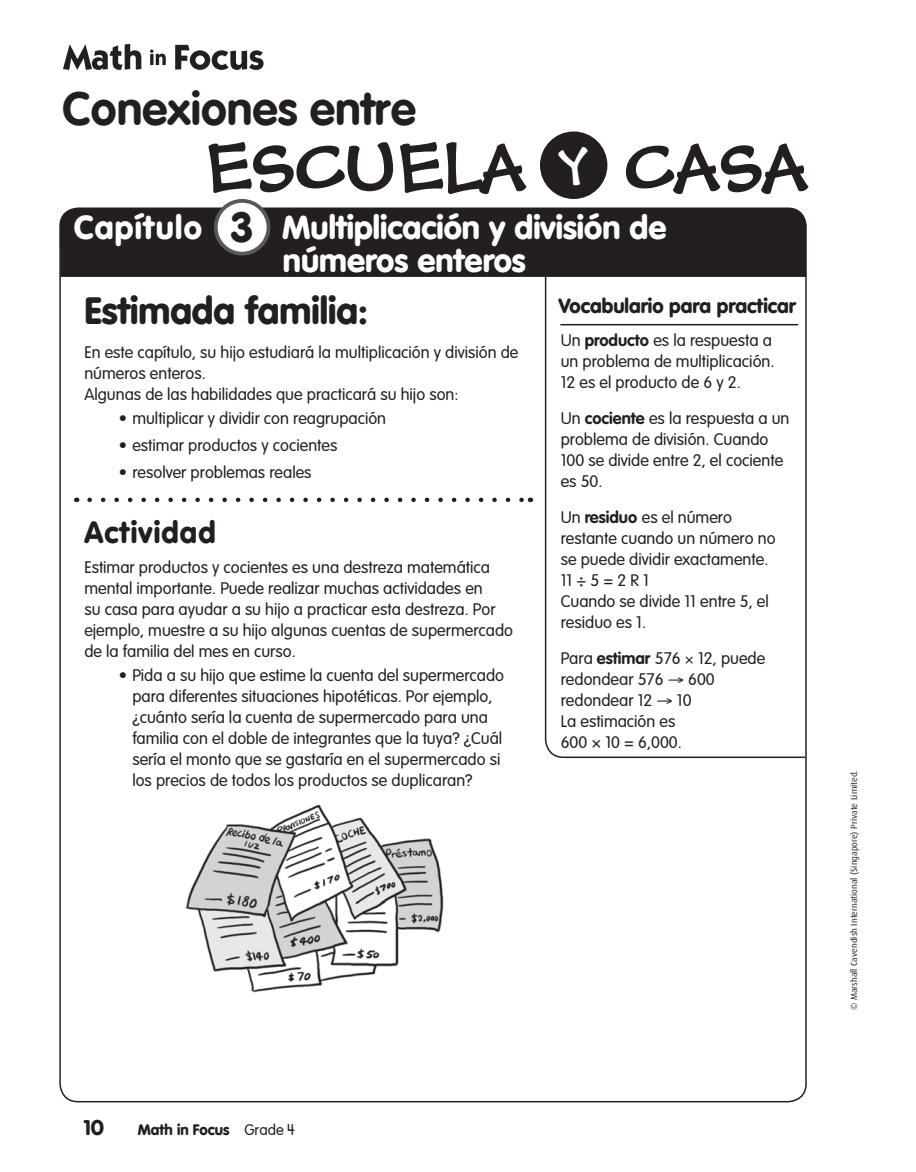
<style>
.page{position:relative;width:916px;height:1172px;background:#fff}
.page>*{position:absolute;margin:0;border:0;box-sizing:border-box;transform-origin:0 0}
.t1{font:69px "FM Black Cherry Moon BT";color:#231f20}
.t2{font:700 46.5px "S Math VAG Rounded";color:#231f20}
.t3{font:900 37.5px "VAG Rounded Std";color:#231f20}
.t4{font:900 32.7px/33px "VAG Rounded Std";color:#fff}
.t5{font:900 30px "VAG Rounded Std";letter-spacing:.04em;color:#231f20}
.t6{font:900 21px "VAG Rounded Std";color:#231f20}
.t7{font:900 20.25px "VAG Rounded Std";color:#231f20}
.t8{font:300 16.5px/21px "VAG Rounded Std";color:#231f20}
.t9{font:900 15px "VAG Rounded Std";color:#231f20}
.t10{font:9px "Dax";color:#231f20}
.s1{font-size:41.55px;color:#231f20}
.s2{font-weight:700}
.s3{font-family:"S Math VAG Rounded";font-weight:300}
</style>
<div class="page">
<div style="left:60px;top:208px;width:746px;height:40px;background:#231f20"></div>
<svg style="left:63px;top:44px;width:201px;height:26px"></svg>
<div style="left:540px;top:131px;width:67px;height:68px;background:#231f20;border-radius:50%"></div>
<div style="left:61px;top:245px;width:744px;height:31px;background:#231f20"></div>
<div style="left:60px;top:244px;width:746px;height:33px;border:2px solid #231f20"></div>
<svg style="left:90px;top:497px;width:433px;height:5px"></svg>
<svg style="left:544px;top:273px;width:263px;height:485px"></svg>
<img style="left:186px;top:804px;width:258px;height:189px">
<hr style="left:560px;top:324px;width:238px;height:1px;background:#231f20">
<div style="left:216px;top:201px;width:52px;height:52px;background:#fff;border-radius:50%"></div>
<div style="left:214px;top:199px;width:56px;height:56px;border:4px solid #57585a;border-radius:50%"></div>
<svg style="left:686px;top:656px;width:7px;height:7px"></svg>
<p class="t2" style="left:62px;top:81px;width:355px">Conexiones entre</p>
<p class="t1" style="left:204px;top:124px;width:604px">ESCUELA <sup>y</sup> CASA</p>
<p class="t4" style="left:283px;top:212px;width:385px;text-indent:-209px">Capítulo <span class="s1">3</span> Multiplicación y división de números enteros</p>
<p class="t3" style="left:84px;top:287px;width:285px">Estimada familia:</p>
<p class="t8" style="left:84px;top:342px;width:436px">En este capítulo, su hijo estudiará la multiplicación y división de números enteros.<br>Algunas de las habilidades que practicará su hijo son:</p>
<p class="t8" style="left:119px;top:408px;width:269px">• multiplicar y dividir con reagrupación</p>
<p class="t8" style="left:119px;top:435px;width:220px">• estimar productos y cocientes</p>
<p class="t8" style="left:119px;top:462px;width:194px">• resolver problemas reales</p>
<p class="t5" style="left:84px;top:514px;width:133px">Actividad</p>
<p class="t8" style="left:84px;top:557px;width:430px">Estimar productos y cocientes es una destreza matemática mental importante. Puede realizar muchas actividades en<br>su casa para ayudar a su hijo a practicar esta destreza. Por ejemplo, muestre a su hijo algunas cuentas de supermercado de la familia del mes en curso.</p>
<p class="t8" style="left:132px;top:665px;width:373px;text-indent:-13px">• Pida a su hijo que estime la cuenta del supermercado para diferentes situaciones hipotéticas. Por ejemplo, ¿cuánto sería la cuenta de supermercado para una familia con el doble de integrantes que la tuya? ¿Cuál sería el monto que se gastaría en el supermercado si los precios de todos los productos se duplicaran?</p>
<p class="t7" style="left:559px;top:293px;width:239px">Vocabulario para practicar</p>
<p class="t8" style="left:561px;top:330px;width:215px">Un <span class="s2">producto</span> es la respuesta a un problema de multiplicación.<br>12 es el producto de 6 y 2.</p>
<p class="t8" style="left:561px;top:408px;width:230px">Un <span class="s2">cociente</span> es la respuesta a un problema de división. Cuando<br>100 se divide entre 2, el cociente es 50.</p>
<p class="t8" style="left:561px;top:507px;width:216px">Un <span class="s2">residuo</span> es el número restante cuando un número no se puede dividir exactamente.<br>11 ÷ 5 = 2 R 1<br>Cuando se divide 11 entre 5, el residuo es 1.</p>
<p class="t8" style="left:561px;top:648px;width:206px">Para <span class="s2">estimar</span> 576 12, puede redondear 576 → 600 redondear 12 → 10<br>La estimación es<br>600 × 10 = 6,000.</p>
<p class="t10" style="left:849px;top:1009px;width:241px;rotate:-90deg">© Marshall Cavendish International (Singapore) Private Limited.</p>
<p class="t6" style="left:84px;top:1114px;width:22px">10</p>
<p class="t9" style="left:138px;top:1119px;width:160px">Math in Focus <span class="s3">Grade 4</span></p>
</div>
